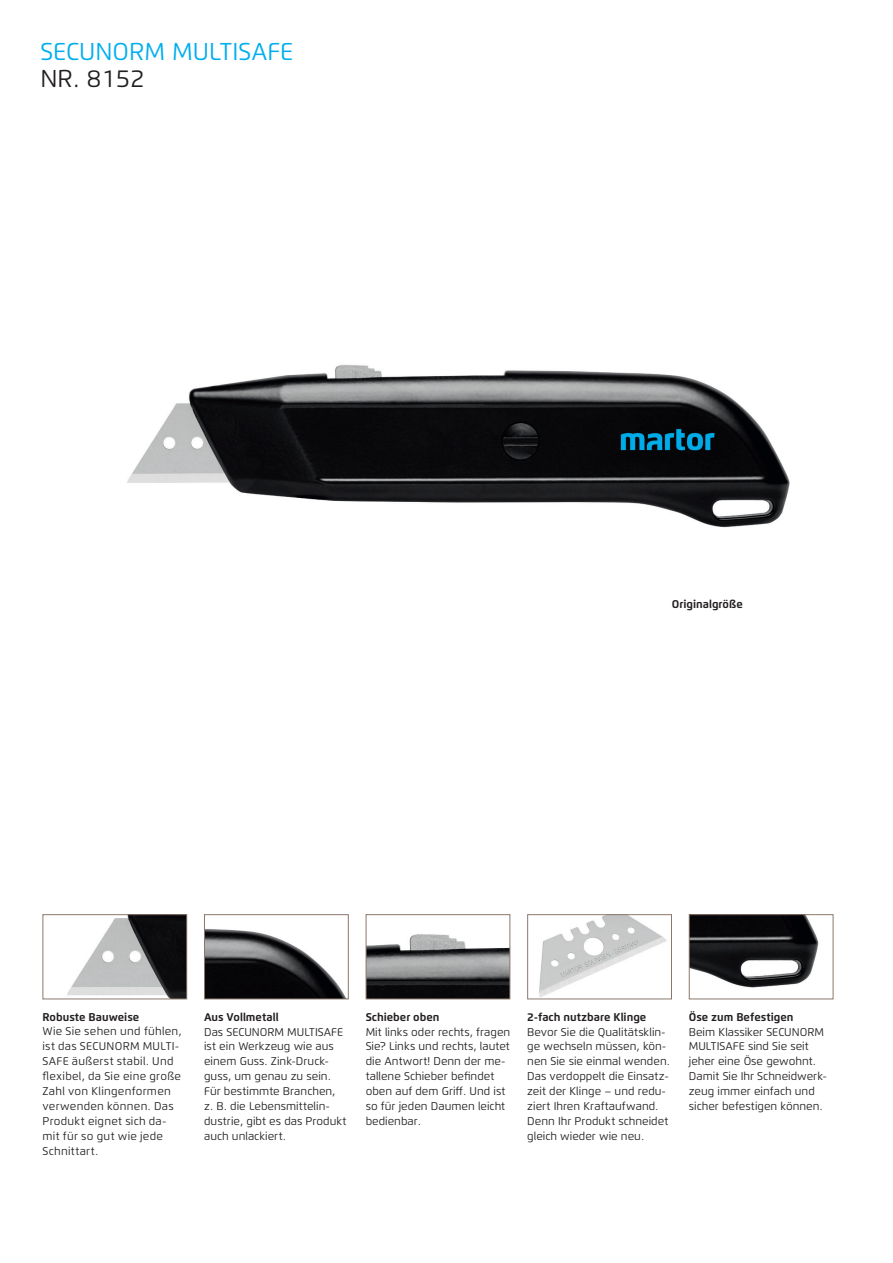
<style>
.page{position:relative;width:893px;height:1263px;background:#fff}
.page>*{position:absolute;margin:0;border:0;box-sizing:border-box;transform-origin:0 0}
.t1{font:24.3px "Flexo";color:#00aeef}
.t2{font:24.3px "Flexo";color:#231f20}
.t3{font:11.25px/14.9px "Flexo";color:#231f20}
.t4{font:11.25px/14.9px "Flexo";letter-spacing:.025em;color:#231f20}
.t5{font:700 11.25px "Flexo";color:#231f20}
</style>
<div class="page">
<img style="left:127px;top:364px;width:663px;height:164px">
<img style="left:67px;top:916px;width:118px;height:81px">
<div style="left:43px;top:914px;width:144px;height:85px;border:1px solid #89786e"></div>
<img style="left:206px;top:929px;width:140px;height:68px">
<div style="left:204px;top:914px;width:145px;height:85px;border:1px solid #89786e"></div>
<img style="left:368px;top:934px;width:140px;height:63px">
<div style="left:366px;top:914px;width:144px;height:85px;border:1px solid #89786e"></div>
<img style="left:539px;top:916px;width:128px;height:81px">
<div style="left:527px;top:914px;width:145px;height:85px;border:1px solid #89786e"></div>
<img style="left:691px;top:916px;width:128px;height:72px">
<div style="left:689px;top:914px;width:144px;height:85px;border:1px solid #89786e"></div>
<h1 class="t1" style="left:40px;top:36px;width:254px">SECUNORM MULTISAFE</h1>
<h1 class="t2" style="left:40px;top:64px;width:106px">NR. 8152</h1>
<p class="t5" style="left:672px;top:597px;width:72px">Originalgröße</p>
<p class="t5" style="left:43px;top:1010px;width:98px">Robuste Bauweise</p>
<p class="t4" style="left:43px;top:1024px;width:141px">Wie Sie sehen und fühlen, ist das SECUNORM MULTI-<br>SAFE äußerst stabil. Und flexibel, da Sie eine große<br>Zahl von Klingenformen verwenden können. Das<br>Produkt eignet sich da&shy;mit für so gut wie jede<br>Schnittart.</p>
<p class="t5" style="left:204px;top:1010px;width:76px">Aus Vollmetall</p>
<p class="t3" style="left:204px;top:1024px;width:144px">Das SECUNORM MULTISAFE ist ein Werkzeug wie aus einem Guss. Zink-Druck&shy;guss, um genau zu sein.<br>Für bestimmte Branchen, z. B. die Lebensmittelin&shy;dustrie, gibt es das Produkt auch unlackiert.</p>
<p class="t5" style="left:366px;top:1010px;width:75px">Schieber oben</p>
<p class="t3" style="left:366px;top:1024px;width:146px">Mit links oder rechts, fragen<br>Sie? Links und rechts, lautet die Antwort! Denn der me&shy;tallene Schieber befindet oben auf dem Griff. Und ist so für jeden Daumen leicht bedienbar.</p>
<p class="t5" style="left:527px;top:1010px;width:121px">2-fach nutzbare Klinge</p>
<p class="t3" style="left:527px;top:1024px;width:144px">Bevor Sie die Qualitätsklin&shy;ge wechseln müssen, kön&shy;nen Sie sie einmal wenden.<br>Das verdoppelt die Einsatz&shy;zeit der Klinge – und redu&shy;ziert Ihren Kraftaufwand.<br>Denn Ihr Produkt schneidet gleich wieder wie neu.</p>
<p class="t5" style="left:689px;top:1010px;width:106px">Öse zum Befestigen</p>
<p class="t3" style="left:689px;top:1024px;width:140px">Beim Klassiker SECUNORM<br>MULTISAFE sind Sie seit jeher eine Öse gewohnt.<br>Damit Sie Ihr Schneidwerk&shy;zeug immer einfach und sicher befestigen können.</p>
</div>
